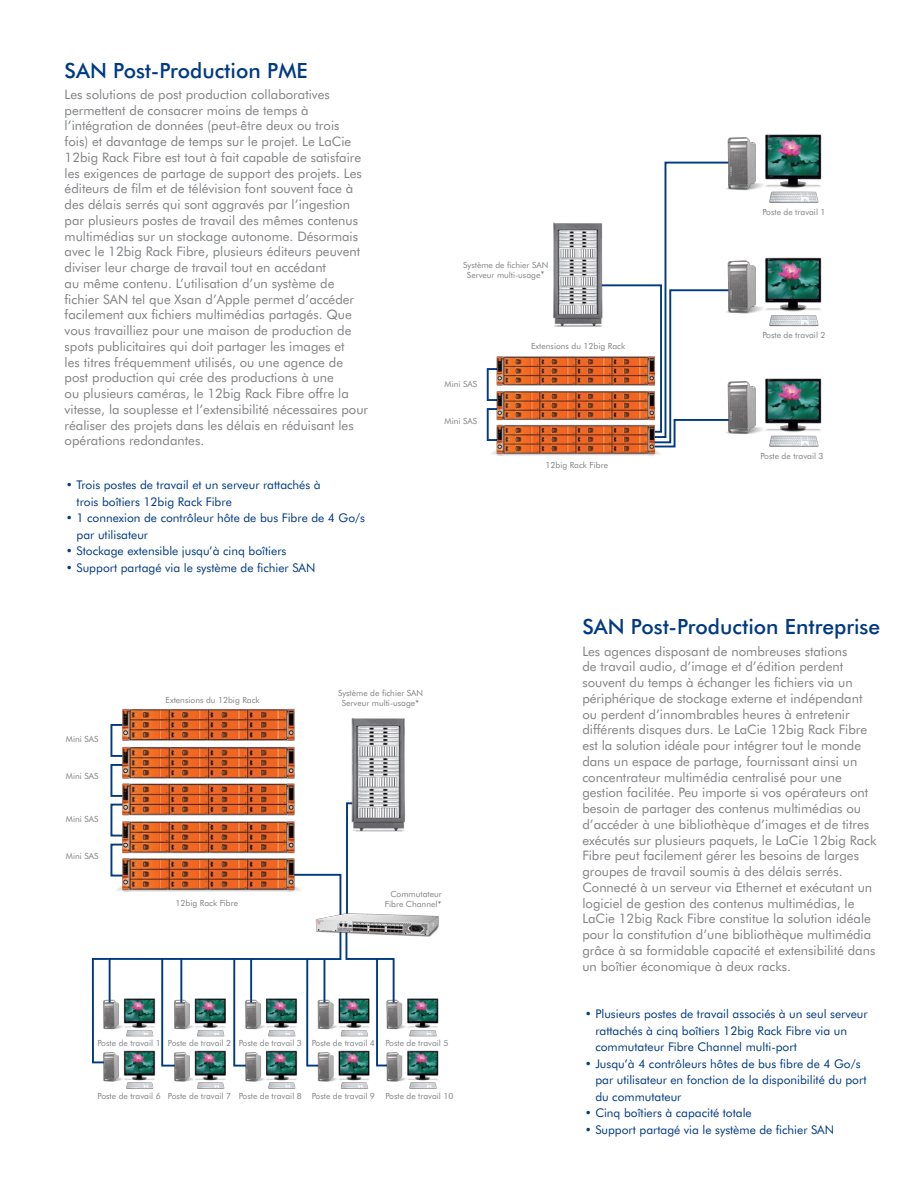
<style>
.page{position:relative;width:918px;height:1188px;background:#fff}
.page>*{position:absolute;margin:0;border:0;box-sizing:border-box;transform-origin:0 0}
.t1{font:500 21px "Futura BT";color:#013a81}
.t2{font:13.2px/15.8px "Futura BT";color:#808285}
.t3{font:12px/16.5px "Futura BT";color:#013a81}
.t4{font:8.55px/10.2px "Futura BT";color:#808285;text-align:center}
</style>
<div class="page">
<img style="left:91px;top:708px;width:348px;height:381px">
<img style="left:486px;top:134px;width:336px;height:322px">
<h1 class="t1" style="left:65px;top:57px;width:245px">SAN Post-Production PME</h1>
<p class="t2" style="left:65px;top:86px;width:305px">Les solutions de post production collaboratives permettent de consacrer moins de temps à l’intégration de données (peut-être deux ou trois<br>fois) et davantage de temps sur le projet. Le LaCie 12big Rack Fibre est tout à fait capable de satisfaire les exigences de partage de support des projets. Les éditeurs de film et de télévision font souvent face à des délais serrés qui sont aggravés par l’ingestion par plusieurs postes de travail des mêmes contenus multimédias sur un stockage autonome. Désormais avec le 12big Rack Fibre, plusieurs éditeurs peuvent diviser leur charge de travail tout en accédant<br>au même contenu. L’utilisation d’un système de fichier SAN tel que Xsan d’Apple permet d’accéder facilement aux fichiers multimédias partagés. Que vous travailliez pour une maison de production de spots publicitaires qui doit partager les images et<br>les titres fréquemment utilisés, ou une agence de post production qui crée des productions à une<br>ou plusieurs caméras, le 12big Rack Fibre offre la vitesse, la souplesse et l’extensibilité nécessaires pour réaliser des projets dans les délais en réduisant les opérations redondantes.</p>
<p class="t3" style="left:77px;top:477px;width:246px;text-indent:-11px">• Trois postes de travail et un serveur rattachés à trois boîtiers 12big Rack Fibre</p>
<p class="t3" style="left:77px;top:510px;width:290px;text-indent:-11px">• 1 connexion de contrôleur hôte de bus Fibre de 4 Go/s par utilisateur</p>
<p class="t3" style="left:66px;top:543px;width:222px">• Stockage extensible jusqu’à cinq boîtiers</p>
<p class="t3" style="left:66px;top:559px;width:251px">• Support partagé via le système de fichier SAN</p>
<p class="t4" style="left:463px;top:260px;width:87px">Système de fichier SAN<br>Serveur multi-usage</p>
<p class="t4" style="left:445px;top:378px;width:34px">Mini SAS</p>
<p class="t4" style="left:445px;top:415px;width:34px">Mini SAS</p>
<p class="t4" style="left:531px;top:341px;width:96px">Extensions du 12big Rack</p>
<p class="t4" style="left:545px;top:460px;width:64px">12big Rack Fibre</p>
<p class="t4" style="left:762px;top:206px;width:65px">Poste de travail 1</p>
<p class="t4" style="left:762px;top:330px;width:65px">Poste de travail 2</p>
<p class="t4" style="left:760px;top:451px;width:65px">Poste de travail 3</p>
<p class="t4" style="left:66px;top:734px;width:34px">Mini SAS</p>
<p class="t4" style="left:66px;top:771px;width:34px">Mini SAS</p>
<p class="t4" style="left:66px;top:814px;width:34px">Mini SAS</p>
<p class="t4" style="left:66px;top:851px;width:34px">Mini SAS</p>
<p class="t4" style="left:166px;top:695px;width:96px">Extensions du 12big Rack</p>
<p class="t4" style="left:176px;top:897px;width:64px">12big Rack Fibre</p>
<p class="t4" style="left:338px;top:688px;width:87px">Système de fichier SAN<br>Serveur multi-usage</p>
<p class="t4" style="left:385px;top:889px;width:58px;text-align:left;text-indent:5px">Commutateur<br>Fibre Channel</p>
<p class="t4" style="left:97px;top:1038px;width:353px">Poste de travail 1 Poste de travail 2 Poste de travail 3 Poste de travail 4 Poste de travail 5</p>
<p class="t4" style="left:98px;top:1090px;width:358px">Poste de travail 6 Poste de travail 7 Poste de travail 8 Poste de travail 9 Poste de travail 10</p>
<h1 class="t1" style="left:582px;top:614px;width:299px">SAN Post-Production Entreprise</h1>
<p class="t2" style="left:582px;top:643px;width:296px">Les agences disposant de nombreuses stations<br>de travail audio, d’image et d’édition perdent souvent du temps à échanger les fichiers via un périphérique de stockage externe et indépendant ou perdent d’innombrables heures à entretenir différents disques durs. Le LaCie 12big Rack Fibre est la solution idéale pour intégrer tout le monde dans un espace de partage, fournissant ainsi un concentrateur multimédia centralisé pour une gestion facilitée. Peu importe si vos opérateurs ont besoin de partager des contenus multimédias ou d’accéder à une bibliothèque d’images et de titres exécutés sur plusieurs paquets, le LaCie 12big Rack Fibre peut facilement gérer les besoins de larges groupes de travail soumis à des délais serrés.<br>Connecté à un serveur via Ethernet et exécutant un logiciel de gestion des contenus multimédias, le LaCie 12big Rack Fibre constitue la solution idéale pour la constitution d’une bibliothèque multimédia grâce à sa formidable capacité et extensibilité dans un boîtier économique à deux racks.</p>
<p class="t3" style="left:595px;top:1006px;width:274px;text-indent:-11px">• Plusieurs postes de travail associés à un seul serveur rattachés à cinq boîtiers 12big Rack Fibre via un commutateur Fibre Channel multi-port</p>
<p class="t3" style="left:595px;top:1055px;width:273px;text-indent:-11px">• Jusqu’à 4 contrôleurs hôtes de bus fibre de 4 Go/s par utilisateur en fonction de la disponibilité du port du commutateur</p>
<p class="t3" style="left:585px;top:1105px;width:169px">• Cinq boîtiers à capacité totale</p>
<p class="t3" style="left:585px;top:1121px;width:251px">• Support partagé via le système de fichier SAN</p>
</div>
